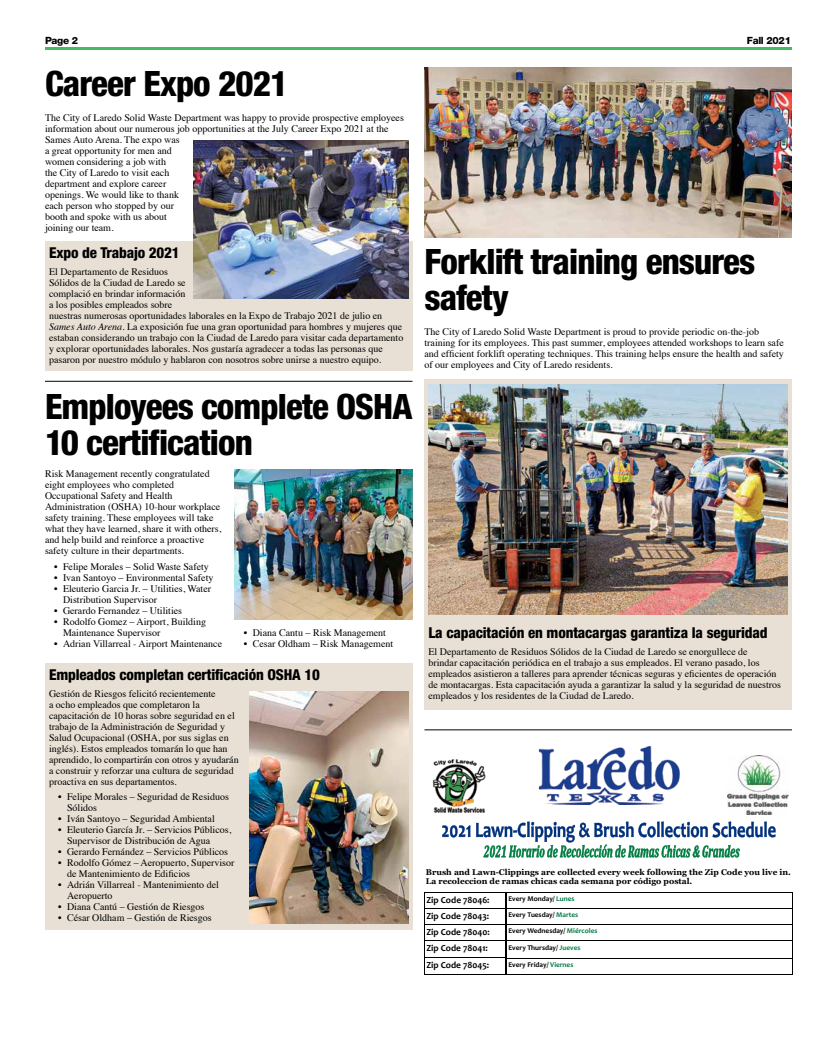
<style>
.page{position:relative;width:819px;height:1044px;background:#fff}
.page>*{position:absolute;margin:0;border:0;box-sizing:border-box;transform-origin:0 0}
.t1{font:800 condensed 35px/36px "Helvetica Neue";letter-spacing:-.025em;color:#000}
.t2{font:800 condensed 15px "Helvetica Neue";letter-spacing:-.01em;color:#000}
.t3{font:10px/11px "Times";color:#000}
.t4{font:800 10px "Helvetica Neue";letter-spacing:-.025em;color:#000}
.t5{font:700 9.3px/15.9px "Candara";color:#000;text-align:justify}
.t6{font:700 8.3px/9.7px "Georgia";color:#000}
.t7{font:700 7.3px/15.8px "Candara";color:#000}
.s1{font-style:italic}
.s2{color:#007b42}
</style>
<div class="page">
<img style="left:424px;top:68px;width:368px;height:169px">
<div style="left:424px;top:380px;width:368px;height:330px;background:#e8e0d4"></div>
<img style="left:429px;top:384px;width:359px;height:230px">
<hr style="left:45px;top:48px;width:747px;height:2px;background:#44bb61">
<svg style="left:442px;top:825px;width:28px;height:13px"></svg>
<svg style="left:476px;top:822px;width:300px;height:36px"></svg>
<div style="left:553px;top:763px;width:113px;height:46px;background:linear-gradient(to right,#fff,#fff)"></div>
<img style="left:539px;top:746px;width:141px;height:58px">
<img style="left:553px;top:763px;width:113px;height:41px">
<hr style="left:424px;top:892px;width:1px;height:82px;background:#000">
<hr style="left:505px;top:892px;width:1px;height:82px;background:#000">
<hr style="left:424px;top:892px;width:82px;height:1px;background:#000">
<hr style="left:425px;top:908px;width:81px;height:1px;background:#000">
<hr style="left:425px;top:924px;width:81px;height:1px;background:#000">
<hr style="left:425px;top:941px;width:81px;height:1px;background:#000">
<hr style="left:425px;top:957px;width:81px;height:1px;background:#000">
<hr style="left:424px;top:974px;width:82px;height:1px;background:#000">
<hr style="left:506px;top:892px;width:1px;height:82px;background:#000">
<hr style="left:793px;top:892px;width:1px;height:82px;background:#000">
<hr style="left:506px;top:892px;width:287px;height:1px;background:#000">
<hr style="left:507px;top:908px;width:286px;height:1px;background:#000">
<hr style="left:507px;top:924px;width:286px;height:1px;background:#000">
<hr style="left:507px;top:941px;width:286px;height:1px;background:#000">
<hr style="left:507px;top:958px;width:286px;height:1px;background:#000">
<hr style="left:506px;top:974px;width:287px;height:1px;background:#000">
<img style="left:728px;top:756px;width:60px;height:58px">
<img style="left:432px;top:759px;width:54px;height:53px">
<div style="left:45px;top:241px;width:367px;height:130px;background:#e8e0d4"></div>
<div style="left:45px;top:663px;width:367px;height:267px;background:#e8e0d4"></div>
<img style="left:194px;top:140px;width:214px;height:159px">
<hr style="left:45px;top:381px;width:367px;height:1px;background:#000">
<hr style="left:424px;top:729px;width:368px;height:1px;background:#000">
<img style="left:249px;top:692px;width:159px;height:231px">
<img style="left:235px;top:470px;width:177px;height:150px">
<p class="t4" style="left:45px;top:34px;width:35px">Page 2</p>
<p class="t4" style="left:747px;top:34px;width:46px">Fall 2021</p>
<h1 class="t1" style="left:45px;top:65px;width:245px">Career Expo 2021</h1>
<p class="t3" style="left:45px;top:111px;width:360px">The City of Laredo Solid Waste Department was happy to provide prospective employees information about our numerous job opportunities at the July Career Expo 2021 at the Sames Auto Arena. The expo was<br>a great opportunity for men and<br>women considering a job with<br>the City of Laredo to visit each<br>department and explore career<br>openings. We would like to thank<br>each person who stopped by our<br>booth and spoke with us about<br>joining our team.</p>
<h2 class="t2" style="left:49px;top:243px;width:132px">Expo de Trabajo 2021</h2>
<p class="t3" style="left:49px;top:265px;width:356px">El Departamento de Residuos<br>Sólidos de la Ciudad de Laredo se<br>complació en brindar información<br>a los posibles empleados sobre<br>nuestras numerosas oportunidades laborales en la Expo de Trabajo 2021 de julio en <span class="s1">Sames Auto Arena</span>. La exposición fue una gran oportunidad para hombres y mujeres que estaban considerando un trabajo con la Ciudad de Laredo para visitar cada departamento y explorar oportunidades laborales. Nos gustaría agradecer a todas las personas que pasaron por nuestro módulo y hablaron con nosotros sobre unirse a nuestro equipo.</p>
<h1 class="t1" style="left:45px;top:388px;width:369px">Employees complete OSHA<br>10 certification</h1>
<p class="t3" style="left:45px;top:468px;width:178px">Risk Management recently congratulated eight employees who completed Occupational Safety and Health Administration (OSHA) 10-hour workplace safety training. These employees will take what they have learned, share it with others, and help build and reinforce a proactive safety culture in their departments.</p>
<p class="t3" style="left:54px;top:560px;width:156px">• Felipe Morales – Solid Waste Safety</p>
<p class="t3" style="left:54px;top:571px;width:161px">• Ivan Santoyo – Environmental Safety</p>
<p class="t3" style="left:63px;top:582px;width:150px;text-indent:-9px">• Eleuterio Garcia Jr. – Utilities, Water<br>Distribution Supervisor</p>
<p class="t3" style="left:54px;top:604px;width:130px">• Gerardo Fernandez – Utilities</p>
<p class="t3" style="left:63px;top:615px;width:145px;text-indent:-9px">• Rodolfo Gomez – Airport, Building<br>Maintenance Supervisor</p>
<p class="t3" style="left:54px;top:637px;width:170px">• Adrian Villarreal - Airport Maintenance</p>
<p class="t3" style="left:244px;top:627px;width:144px">• Diana Cantu – Risk Management</p>
<p class="t3" style="left:244px;top:638px;width:151px">• Cesar Oldham – Risk Management</p>
<h2 class="t2" style="left:49px;top:665px;width:272px">Empleados completan certificación OSHA 10</h2>
<p class="t3" style="left:49px;top:687px;width:191px">Gestión de Riesgos felicitó recientemente<br>a ocho empleados que completaron la capacitación de 10 horas sobre seguridad en el trabajo de la Administración de Seguridad y Salud Ocupacional (OSHA, por sus siglas en inglés). Estos empleados tomarán lo que han aprendido, lo compartirán con otros y ayudarán a construir y reforzar una cultura de seguridad proactiva en sus departamentos.</p>
<p class="t3" style="left:67px;top:790px;width:163px;text-indent:-9px">• Felipe Morales – Seguridad de Residuos<br>Sólidos</p>
<p class="t3" style="left:58px;top:812px;width:158px">• Iván Santoyo – Seguridad Ambiental</p>
<p class="t3" style="left:67px;top:823px;width:166px;text-indent:-9px">• Eleuterio García Jr. – Servicios Públicos,<br>Supervisor de Distribución de Agua</p>
<p class="t3" style="left:58px;top:845px;width:172px">• Gerardo Fernández – Servicios Públicos</p>
<p class="t3" style="left:67px;top:856px;width:169px;text-indent:-9px">• Rodolfo Gómez – Aeropuerto, Supervisor de Mantenimiento de Edificios</p>
<p class="t3" style="left:67px;top:878px;width:153px;text-indent:-9px">• Adrián Villarreal - Mantenimiento del<br>Aeropuerto</p>
<p class="t3" style="left:58px;top:900px;width:148px">• Diana Cantú – Gestión de Riesgos</p>
<p class="t3" style="left:58px;top:911px;width:155px">• César Oldham – Gestión de Riesgos</p>
<h1 class="t1" style="left:424px;top:243px;width:332px">Forklift training ensures safety</h1>
<p class="t3" style="left:424px;top:325px;width:361px">The City of Laredo Solid Waste Department is proud to provide periodic on-the-job training for its employees. This past summer, employees attended workshops to learn safe and efficient forklift operating techniques. This training helps ensure the health and safety of our employees and City of Laredo residents.</p>
<h2 class="t2" style="left:429px;top:623px;width:341px">La capacitación en montacargas garantiza la seguridad</h2>
<p class="t3" style="left:429px;top:645px;width:354px">El Departamento de Residuos Sólidos de la Ciudad de Laredo se enorgullece de<br>brindar capacitación periódica en el trabajo a sus empleados. El verano pasado, los empleados asistieron a talleres para aprender técnicas seguras y eficientes de operación de montacargas. Esta capacitación ayuda a garantizar la salud y la seguridad de nuestros empleados y los residentes de la Ciudad de Laredo.</p>
<p class="t6" style="left:426px;top:868px;width:367px">Brush and Lawn-Clippings are collected every week following the Zip Code you live in.<br>La recoleccion de ramas chicas cada semana por código postal.</p>
<p class="t7" style="left:508px;top:891px;width:91px">Every Monday/ <span class="s2">Lunes<br></span>Every Tuesday/ <span class="s2">Martes<br></span>Every Wednesday/ <span class="s2">Miércoles</span></p>
<p class="t7" style="left:508px;top:939px;width:74px">Every Thursday/ <span class="s2">Jueves</span></p>
<p class="t7" style="left:508px;top:957px;width:67px">Every Friday/ <span class="s2">Viernes</span></p>
<p class="t5" style="left:426px;top:892px;width:65px">Zip Code 78046:<br>Zip Code 78043:<br>Zip Code 78040:</p>
<p class="t5" style="left:426px;top:940px;width:64px;line-height:16.8px">Zip Code 78041:<br>Zip Code 78045:</p>
</div>
